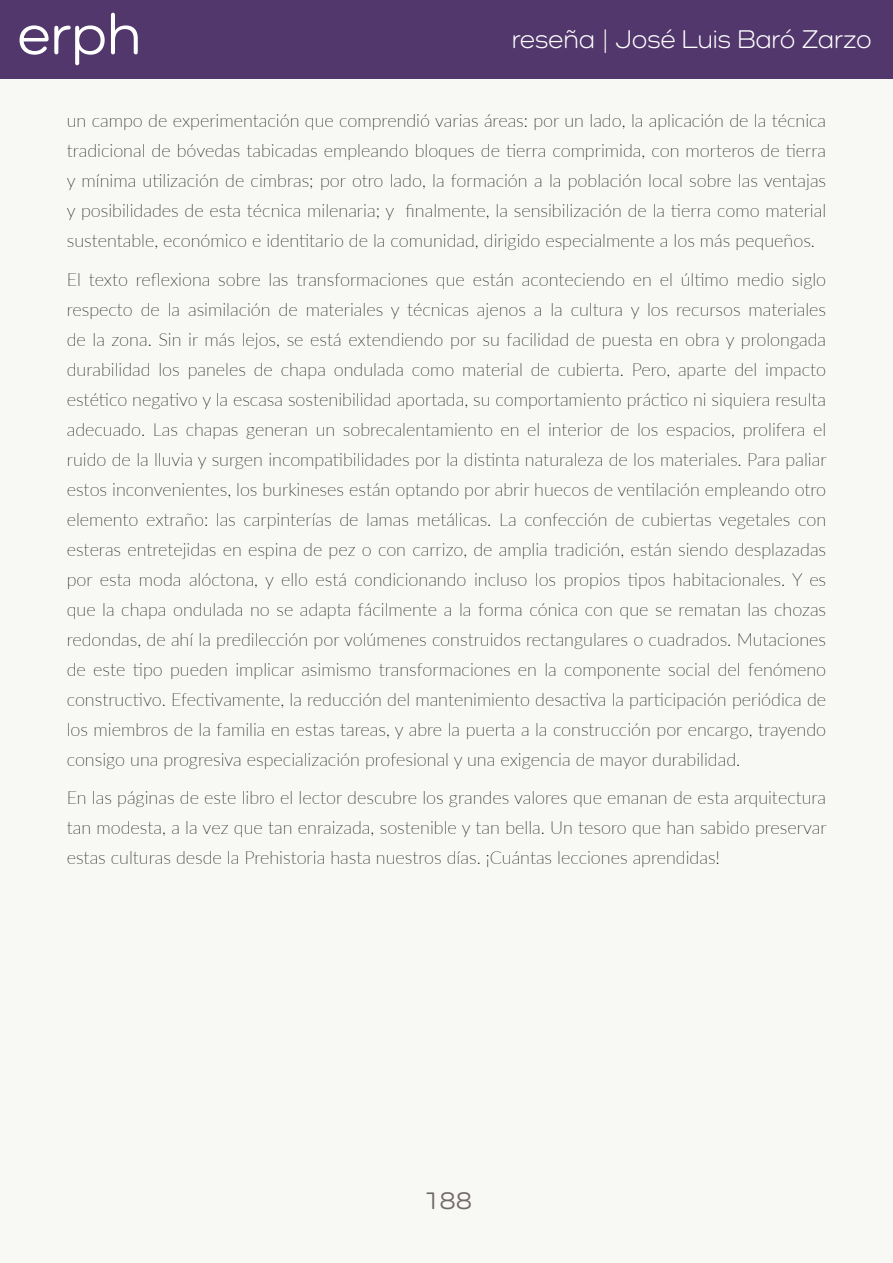
<style>
.page{position:relative;width:893px;height:1263px;background:#f8f8f5}
.page>*{position:absolute;margin:0;border:0;box-sizing:border-box;transform-origin:0 0}
.t1{font:500 58.5px "Como";color:#fff}
.t2{font:26.4px "Como";color:#fff}
.t3{font:500 25.5px "Como";color:#716869}
.t4{font:100 18px/30px "Lato";color:#000;text-align:justify}
</style>
<div class="page">
<div style="left:0;top:0;width:893px;height:79px;background:#51376c"></div>
<h1 class="t1" style="left:17px;top:-1px;width:125px">erph</h1>
<h2 class="t2" style="left:512px;top:24px;width:361px">reseña | José Luis Baró Zarzo</h2>
<p class="t4" style="left:67px;top:105px;width:761px">un campo de experimentación que comprendió varias áreas: por un lado, la aplicación de la técnica tradicional de bóvedas tabicadas empleando bloques de tierra comprimida, con morteros de tierra y mínima utilización de cimbras; por otro lado, la formación a la población local sobre las ventajas y posibilidades de esta técnica milenaria; y finalmente, la sensibilización de la tierra como material sustentable, económico e identitario de la comunidad, dirigido especialmente a los más pequeños.</p>
<p class="t4" style="left:67px;top:264px;width:761px">El texto reflexiona sobre las transformaciones que están aconteciendo en el último medio siglo respecto de la asimilación de materiales y técnicas ajenos a la cultura y los recursos materiales de la zona. Sin ir más lejos, se está extendiendo por su facilidad de puesta en obra y prolongada durabilidad los paneles de chapa ondulada como material de cubierta. Pero, aparte del impacto estético negativo y la escasa sostenibilidad aportada, su comportamiento práctico ni siquiera resulta adecuado. Las chapas generan un sobrecalentamiento en el interior de los espacios, prolifera el ruido de la lluvia y surgen incompatibilidades por la distinta naturaleza de los materiales. Para paliar estos inconvenientes, los burkineses están optando por abrir huecos de ventilación empleando otro elemento extraño: las carpinterías de lamas metálicas. La confección de cubiertas vegetales con esteras entretejidas en espina de pez o con carrizo, de amplia tradición, están siendo desplazadas por esta moda alóctona, y ello está condicionando incluso los propios tipos habitacionales. Y es que la chapa ondulada no se adapta fácilmente a la forma cónica con que se rematan las chozas redondas, de ahí la predilección por volúmenes construidos rectangulares o cuadrados. Mutaciones de este tipo pueden implicar asimismo transformaciones en la componente social del fenómeno constructivo. Efectivamente, la reducción del mantenimiento desactiva la participación periódica de los miembros de la familia en estas tareas, y abre la puerta a la construcción por encargo, trayendo consigo una progresiva especialización profesional y una exigencia de mayor durabilidad.</p>
<p class="t4" style="left:67px;top:782px;width:761px">En las páginas de este libro el lector descubre los grandes valores que emanan de esta arquitectura tan modesta, a la vez que tan enraizada, sostenible y tan bella. Un tesoro que han sabido preservar estas culturas desde la Prehistoria hasta nuestros días. ¡Cuántas lecciones aprendidas!</p>
<h3 class="t3" style="left:423px;top:1185px;width:51px">188</h3>
</div>
